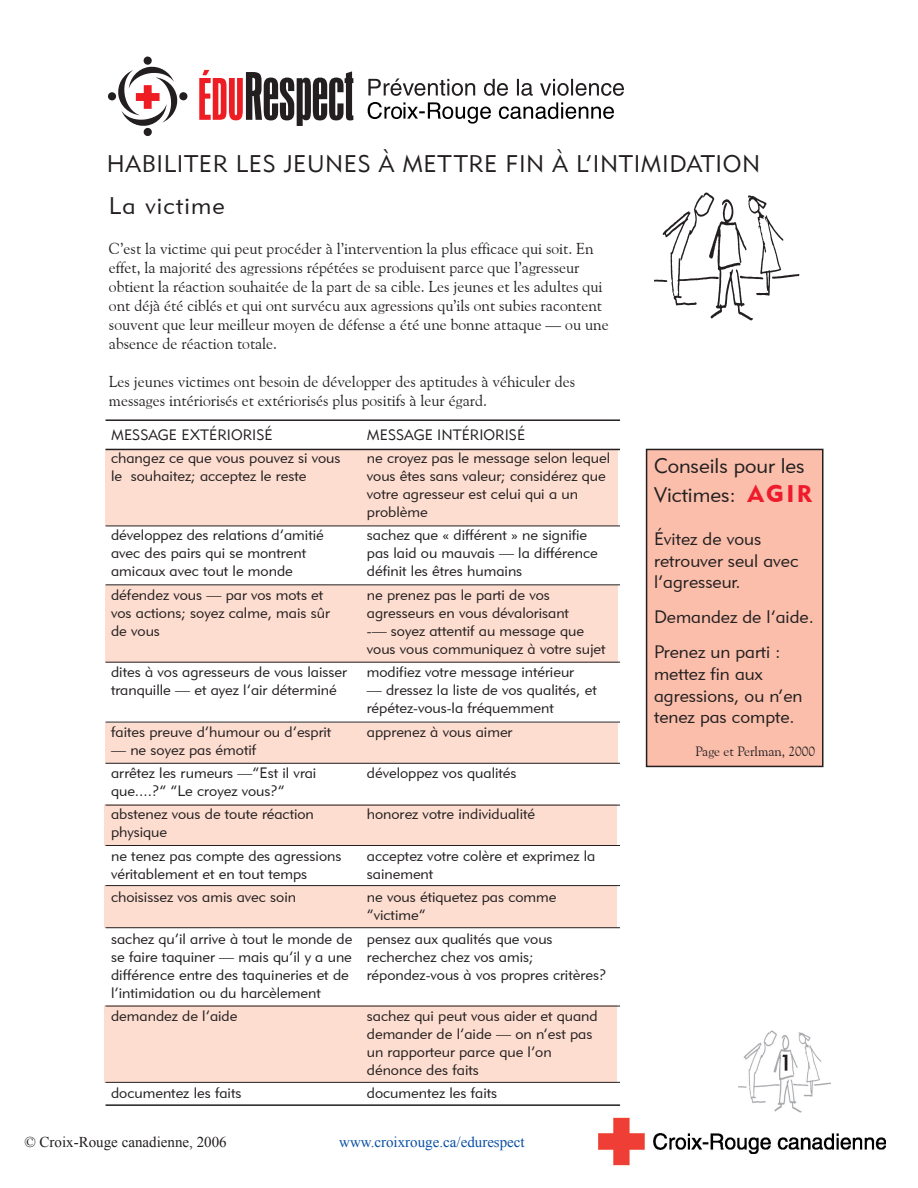
<style>
.page{position:relative;width:918px;height:1188px;background:#fff}
.page>*{position:absolute;margin:0;border:0;box-sizing:border-box;transform-origin:0 0}
.t1{font:24px/42.3px "Geometric 415 BT Lite A";letter-spacing:.025em;color:#231f20}
.t2{font:21px/28.8px "Geometric 415 BT Lite A";color:#231f20}
.t3{font:18px/21.6px "Geometric 415 BT Lite A";color:#231f20}
.t4{font:15.75px/18.9px "Goudy Old Style BT";color:#231f20}
.t5{font:15px/18px "Geometric 415 BT Lite A";color:#231f20}
.t6{font:15px "Times New Roman";color:#094fa3}
.t7{font:15px "Times New Roman";color:#231f20}
.t8{font:13.5px "Goudy Old Style BT";color:#231f20}
.s1{font-family:"Geometric 415 BT Black A";font-size:24px;color:#ee1b2c}
</style>
<div class="page">
<img style="left:655px;top:192px;width:144px;height:129px">
<div style="left:104px;top:1005px;width:513px;height:78px;background:#fdddd0"></div>
<div style="left:104px;top:886px;width:513px;height:42px;background:#fdddd0"></div>
<div style="left:104px;top:804px;width:513px;height:42px;background:#fdddd0"></div>
<div style="left:105px;top:723px;width:513px;height:41px;background:#fdddd0"></div>
<div style="left:105px;top:585px;width:513px;height:78px;background:#fdddd0"></div>
<div style="left:105px;top:449px;width:513px;height:77px;background:#fdddd0"></div>
<hr style="left:106px;top:419px;width:514px;height:2px;background:#231f20">
<hr style="left:106px;top:449px;width:514px;height:1px;background:#231f20">
<hr style="left:106px;top:1104px;width:514px;height:2px;background:#231f20">
<hr style="left:106px;top:1082px;width:514px;height:1px;background:#231f20">
<hr style="left:106px;top:1006px;width:514px;height:1px;background:#231f20">
<hr style="left:106px;top:927px;width:514px;height:1px;background:#231f20">
<hr style="left:106px;top:885px;width:514px;height:1px;background:#231f20">
<hr style="left:106px;top:845px;width:514px;height:1px;background:#231f20">
<hr style="left:106px;top:805px;width:514px;height:1px;background:#231f20">
<hr style="left:106px;top:763px;width:514px;height:1px;background:#231f20">
<hr style="left:106px;top:722px;width:514px;height:1px;background:#231f20">
<hr style="left:106px;top:662px;width:514px;height:1px;background:#231f20">
<hr style="left:106px;top:584px;width:514px;height:1px;background:#231f20">
<hr style="left:106px;top:526px;width:514px;height:1px;background:#231f20">
<img style="left:738px;top:1030px;width:93px;height:83px">
<img style="left:782px;top:1055px;width:5px;height:16px">
<svg style="left:199px;top:70px;width:154px;height:56px"></svg>
<div style="left:108px;top:92px;width:8px;height:9px;background:#231f20;border-radius:50%"></div>
<div style="left:143px;top:128px;width:9px;height:8px;background:#231f20;border-radius:50%"></div>
<svg style="left:179px;top:92px;width:9px;height:9px"></svg>
<svg style="left:118px;top:66px;width:60px;height:60px"></svg>
<svg style="left:143px;top:56px;width:9px;height:9px"></svg>
<svg style="left:368px;top:78px;width:107px;height:18px"></svg>
<svg style="left:484px;top:79px;width:24px;height:17px"></svg>
<svg style="left:517px;top:79px;width:16px;height:17px"></svg>
<svg style="left:540px;top:79px;width:84px;height:17px"></svg>
<svg style="left:368px;top:102px;width:123px;height:22px"></svg>
<svg style="left:499px;top:102px;width:115px;height:17px"></svg>
<img style="left:598px;top:1117px;width:287px;height:49px">
<div style="left:647px;top:449px;width:176px;height:317px;background:#fabeab"></div>
<div style="left:646px;top:449px;width:178px;height:318px;border:2px solid #231f20"></div>
<h1 class="t1" style="left:107px;top:142px;width:655px">HABILITER LES JEUNES À METTRE FIN À L’INTIMIDATION<br>La victime</h1>
<p class="t4" style="left:109px;top:239px;width:501px">C’est la victime qui peut procéder à l’intervention la plus efficace qui soit. En effet, la majorité des agressions répétées se produisent parce que l’agresseur obtient la réaction souhaitée de la part de sa cible. Les jeunes et les adultes qui ont déjà été ciblés et qui ont survécu aux agressions qu’ils ont subies racontent souvent que leur meilleur moyen de défense a été une bonne attaque — ou une absence de réaction totale.</p>
<p class="t4" style="left:109px;top:372px;width:468px">Les jeunes victimes ont besoin de développer des aptitudes à véhiculer des messages intériorisés et extériorisés plus positifs à leur égard.</p>
<p class="t5" style="left:111px;top:425px;width:163px">MESSAGE EXTÉRIORISÉ</p>
<p class="t5" style="left:367px;top:425px;width:160px">MESSAGE INTÉRIORISÉ</p>
<p class="t5" style="left:111px;top:449px;width:231px">changez ce que vous pouvez si vous le souhaitez; acceptez le reste</p>
<p class="t5" style="left:367px;top:449px;width:245px">ne croyez pas le message selon lequel vous êtes sans valeur; considérez que votre agresseur est celui qui a un problème</p>
<p class="t5" style="left:111px;top:526px;width:214px">développez des relations d’amitié avec des pairs qui se montrent amicaux avec tout le monde</p>
<p class="t5" style="left:367px;top:526px;width:233px">sachez que « différent » ne signifie pas laid ou mauvais — la différence définit les êtres humains</p>
<p class="t5" style="left:111px;top:585px;width:220px">défendez vous — par vos mots et vos actions; soyez calme, mais sûr de vous</p>
<p class="t5" style="left:367px;top:585px;width:240px">ne prenez pas le parti de vos agresseurs en vous dévalorisant<br>-— soyez attentif au message que vous vous communiquez à votre sujet</p>
<p class="t5" style="left:111px;top:663px;width:237px">dites à vos agresseurs de vous laisser tranquille — et ayez l’air déterminé</p>
<p class="t5" style="left:367px;top:663px;width:209px">modifiez votre message intérieur</p>
<h2 class="t2" style="left:654px;top:451px;width:160px">Conseils pour les<br>Victimes: <span class="s1">AGIR</span></h2>
<p class="t3" style="left:654px;top:528px;width:146px">Évitez de vous retrouver seul avec l’agresseur.</p>
<p class="t3" style="left:654px;top:599px;width:161px;line-height:35.1px">Demandez de l’aide.<br>Prenez un parti :</p>
<p class="t3" style="left:654px;top:663px;width:150px">mettez fin aux agressions, ou n’en tenez pas compte.</p>
<p class="t8" style="left:695px;top:743px;width:121px">Page et Perlman, 2000</p>
<p class="t5" style="left:367px;top:681px;width:232px">— dressez la liste de vos qualités, et répétez-vous-la fréquemment</p>
<p class="t5" style="left:111px;top:722px;width:222px">faites preuve d’humour ou d’esprit</p>
<p class="t5" style="left:111px;top:740px;width:147px">— ne soyez pas émotif</p>
<p class="t5" style="left:367px;top:722px;width:147px">apprenez à vous aimer</p>
<p class="t5" style="left:111px;top:764px;width:207px">arrêtez les rumeurs —“Est il vrai que....?” “Le croyez vous?”</p>
<p class="t5" style="left:367px;top:764px;width:151px">développez vos qualités</p>
<p class="t5" style="left:111px;top:805px;width:204px">abstenez vous de toute réaction physique</p>
<p class="t5" style="left:367px;top:805px;width:170px">honorez votre individualité</p>
<p class="t5" style="left:111px;top:846px;width:232px">ne tenez pas compte des agressions véritablement et en tout temps</p>
<p class="t5" style="left:367px;top:846px;width:230px">acceptez votre colère et exprimez la sainement</p>
<p class="t5" style="left:111px;top:888px;width:186px">choisissez vos amis avec soin</p>
<p class="t5" style="left:367px;top:888px;width:191px">ne vous étiquetez pas comme “victime”</p>
<p class="t5" style="left:111px;top:929px;width:243px">sachez qu’il arrive à tout le monde de se faire taquiner — mais qu’il y a une différence entre des taquineries et de l’intimidation ou du harcèlement</p>
<p class="t5" style="left:367px;top:929px;width:241px">pensez aux qualités que vous recherchez chez vos amis; répondez-vous à vos propres critères?</p>
<p class="t5" style="left:111px;top:1007px;width:128px">demandez de l’aide</p>
<p class="t5" style="left:367px;top:1007px;width:232px">sachez qui peut vous aider et quand demander de l’aide — on n’est pas un rapporteur parce que l’on dénonce des faits</p>
<p class="t5" style="left:111px;top:1084px;width:132px">documentez les faits</p>
<p class="t5" style="left:367px;top:1084px;width:132px">documentez les faits</p>
<p class="t7" style="left:25px;top:1132px;width:204px">© Croix-Rouge canadienne, 2006</p>
<p class="t6" style="left:339px;top:1132px;width:187px">www.croixrouge.ca/edurespect</p>
</div>
